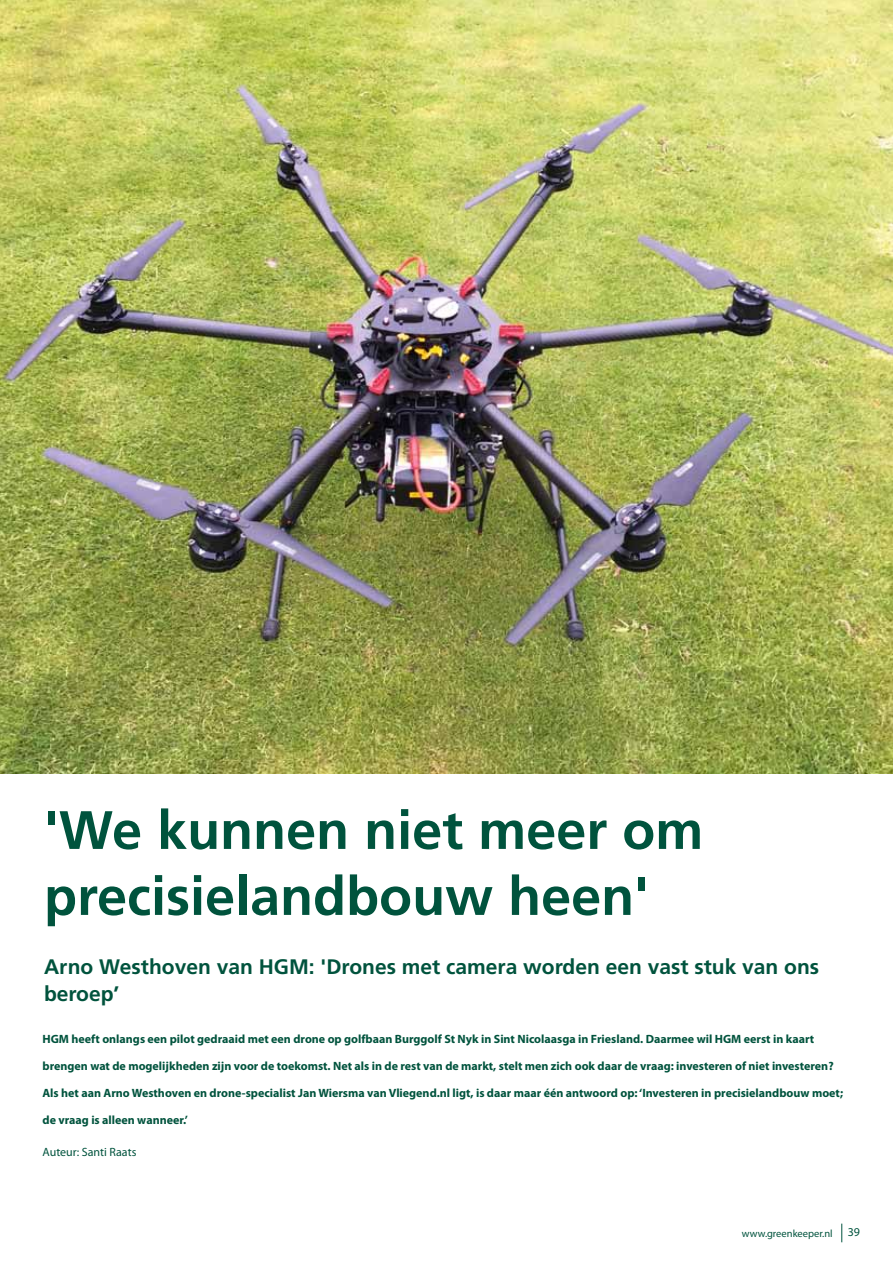
<style>
.page{position:relative;width:893px;height:1263px;background:#fff}
.page>*{position:absolute;margin:0;border:0;box-sizing:border-box;transform-origin:0 0}
.t1{font:700 54px/66px "Frutiger";color:#00533d}
.t2{font:700 21px/27px "Frutiger";color:#00533d}
.t3{font:700 12px "Myriad Pro";color:#00533d}
.t4{font:12px "Myriad Pro";color:#00533d}
.t5{font:10.5px "Myriad Pro";color:#00533d}
</style>
<div class="page">
<svg style="left:841px;top:1223px;width:1px;height:19px"></svg>
<img style="left:0;top:0;width:893px;height:774px">
<h1 class="t1" style="left:44px;top:797px;width:661px">'We kunnen niet meer om precisielandbouw heen'</h1>
<h2 class="t2" style="left:44px;top:953px;width:777px">Arno Westhoven van HGM: 'Drones met camera worden een vast stuk van ons beroep’</h2>
<p class="t3" style="left:43px;top:1031px;width:773px">HGM heeft onlangs een pilot gedraaid met een drone op golfbaan Burggolf St Nyk in Sint Nicolaasga in Friesland. Daarmee wil HGM eerst in kaart</p>
<p class="t3" style="left:43px;top:1058px;width:793px">brengen wat de mogelijkheden zijn voor de toekomst. Net als in de rest van de markt, stelt men zich ook daar de vraag: investeren of niet investeren?</p>
<p class="t3" style="left:43px;top:1085px;width:802px">Als het aan Arno Westhoven en drone-specialist Jan Wiersma van Vliegend.nl ligt, is daar maar één antwoord op: ‘Investeren in precisielandbouw moet;</p>
<p class="t3" style="left:43px;top:1112px;width:147px">de vraag is alleen wanneer.’</p>
<p class="t4" style="left:43px;top:1144px;width:95px">Auteur: Santi Raats</p>
<p class="t5" style="left:742px;top:1227px;width:92px">www.greenkeeper.nl</p>
<p class="t4" style="left:848px;top:1224px;width:14px">39</p>
</div>
